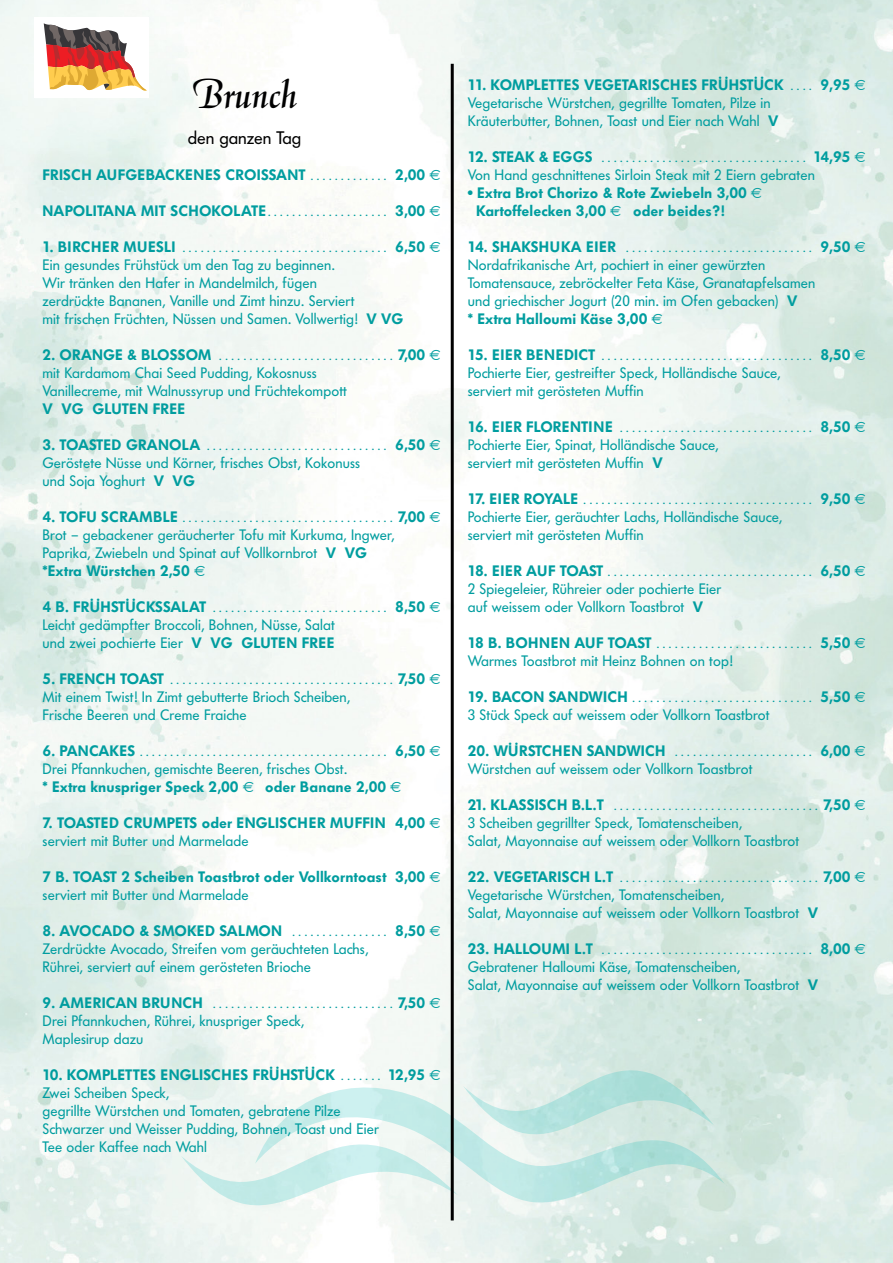
<style>
.page{position:relative;width:893px;height:1263px;background:#fff}
.page>*{position:absolute;margin:0;border:0;box-sizing:border-box;transform-origin:0 0}
.t1{font:42px "El Greco BQ";letter-spacing:.01em;color:#000}
.t2{font:18px "Futura BQ";color:#000}
.t3{font:15px/18px "Futura BQ";letter-spacing:.01em;color:#009d9f}
.t4{font:600 15px/18px "Futura BQ";letter-spacing:.01em;color:#009d9f}
.t5{font:12px "Futura BQ";color:#009d9f}
.s1{font-weight:400;font-size:12px}
.s2{font-family:"Euro Sans";font-weight:400}
.s3{font-weight:600;font-size:15px}
.s4{font-family:"Euro Sans";font-size:15px}
.s5{font-weight:600}
.s6{font-family:"Euro Sans"}
.s7{font-weight:400}
.s8{font-size:12px}
</style>
<div class="page">
<img style="left:0;top:0;width:893px;height:1263px">
<div style="left:34px;top:17px;width:115px;height:81px;background:#fff"></div>
<svg style="left:44px;top:23px;width:102px;height:67px"></svg>
<svg style="left:714px;top:1071px;width:11px;height:134px"></svg>
<svg style="left:181px;top:1070px;width:533px;height:135px"></svg>
<hr style="left:451px;top:64px;width:3px;height:1156px;background:#000">
<h1 class="t1" style="left:192px;top:69px;width:107px">Brunch</h1>
<p class="t2" style="left:188px;top:127px;width:115px">den ganzen Tag</p>
<p class="t4" style="left:43px;top:166px;width:400px">FRISCH AUFGEBACKENES CROISSANT <span class="s1">. . . . . . . . . . . . .</span> 2,00 <span class="s2">E</span></p>
<p class="t4" style="left:43px;top:202px;width:400px">NAPOLITANA MIT SCHOKOLATE <span class="s1">. . . . . . . . . . . . . . . . . . . .</span> 3,00 <span class="s2">E</span></p>
<p class="t5" style="left:43px;top:241px;width:400px"><span class="s3">1. BIRCHER MUESLI</span> .................................. <span class="s3">6,50</span> <span class="s4">E</span></p>
<p class="t3" style="left:43px;top:256px;width:362px">Ein gesundes Frühstück um den Tag zu beginnen.<br>Wir tränken den Hafer in Mandelmilch, fügen<br>zerdrückte Bananen, Vanille und Zimt hinzu. Serviert<br>mit frischen Früchten, Nüssen und Samen. Vollwertig! <span class="s5">V VG</span></p>
<p class="t5" style="left:43px;top:349px;width:400px"><span class="s3">2. ORANGE &amp; BLOSSOM</span> ............................. <span class="s3">7,00</span> <span class="s4">E</span></p>
<p class="t3" style="left:43px;top:364px;width:306px">mit Kardamom Chai Seed Pudding, Kokosnuss<br>Vanillecreme, mit Walnussyrup und Früchtekompott</p>
<p class="t4" style="left:43px;top:400px;width:144px">V VG GLUTEN FREE</p>
<p class="t5" style="left:43px;top:439px;width:400px"><span class="s3">3. TOASTED GRANOLA</span> .............................. <span class="s3">6,50</span> <span class="s4">E</span></p>
<p class="t3" style="left:43px;top:454px;width:319px">Geröstete Nüsse und Körner, frisches Obst, Kokonuss und Soja Yoghurt <span class="s5">V VG</span></p>
<p class="t5" style="left:43px;top:511px;width:400px"><span class="s3">4. TOFU SCRAMBLE</span> ................................... <span class="s3">7,00</span> <span class="s4">E</span></p>
<p class="t3" style="left:43px;top:526px;width:353px">Brot – gebackener geräucherter Tofu mit Kurkuma, Ingwer,<br>Paprika, Zwiebeln und Spinat auf Vollkornbrot <span class="s5">V VG *Extra Würstchen 2,50</span> <span class="s6">E</span></p>
<p class="t5" style="left:43px;top:601px;width:400px"><span class="s3">4 B. FRÜHSTÜCKSSALAT</span> ............................. <span class="s3">8,50</span> <span class="s4">E</span></p>
<p class="t3" style="left:43px;top:616px;width:294px">Leicht gedämpfter Broccoli, Bohnen, Nüsse, Salat und zwei pochierte Eier <span class="s5">V VG GLUTEN FREE</span></p>
<p class="t5" style="left:43px;top:673px;width:400px"><span class="s3">5. FRENCH TOAST</span> ..................................... <span class="s3">7,50</span> <span class="s4">E</span></p>
<p class="t3" style="left:43px;top:688px;width:309px">Mit einem Twist! In Zimt gebutterte Brioch Scheiben,<br>Frische Beeren und Creme Fraiche</p>
<p class="t5" style="left:43px;top:745px;width:400px"><span class="s3">6. PANCAKES</span> ......................................... <span class="s3">6,50</span> <span class="s4">E</span></p>
<p class="t3" style="left:43px;top:760px;width:360px">Drei Pfannkuchen, gemischte Beeren, frisches Obst.<br><span class="s5">* Extra knuspriger Speck 2,00</span> <span class="s6">E</span> <span class="s5">oder Banane 2,00</span> <span class="s6">E</span></p>
<p class="t4" style="left:43px;top:814px;width:400px">7. TOASTED CRUMPETS oder ENGLISCHER MUFFIN 4,00 <span class="s2">E </span><span class="s7">serviert mit Butter und Marmelade</span></p>
<p class="t4" style="left:43px;top:868px;width:400px">7 B. TOAST 2 Scheiben Toastbrot oder Vollkorntoast 3,00 <span class="s2">E </span><span class="s7">serviert mit Butter und Marmelade</span></p>
<p class="t3" style="left:43px;top:922px;width:400px"><span class="s5">8. AVOCADO &amp; SMOKED SALMON</span> <span class="s8">. . . . . . . . . . . . . . . .</span> <span class="s5">8,50</span> <span class="s6">E<br></span>Zerdrückte Avocado, Streifen vom geräuchteten Lachs,<br>Rührei, serviert auf einem gerösteten Brioche</p>
<p class="t5" style="left:43px;top:997px;width:400px"><span class="s3">9. AMERICAN BRUNCH</span> .............................. <span class="s3">7,50</span> <span class="s4">E</span></p>
<p class="t3" style="left:43px;top:1012px;width:263px">Drei Pfannkuchen, Rührei, knuspriger Speck,<br>Maplesirup dazu</p>
<p class="t3" style="left:43px;top:1066px;width:400px"><span class="s5">10. KOMPLETTES ENGLISCHES FRÜHSTÜCK</span> <span class="s8">. . . . . . .</span> <span class="s5">12,95</span> <span class="s6">E </span>Zwei Scheiben Speck,<br>gegrillte Würstchen und Tomaten, gebratene Pilze<br>Schwarzer und Weisser Pudding, Bohnen, Toast und Eier<br>Tee oder Kaffee nach Wahl</p>
<p class="t3" style="left:468px;top:76px;width:400px"><span class="s5">11. KOMPLETTES VEGETARISCHES FRÜHSTÜCK</span> <span class="s8">. . . .</span> <span class="s5">9,95</span> <span class="s6">E<br></span>Vegetarische Würstchen, gegrillte Tomaten, Pilze in<br>Kräuterbutter, Bohnen, Toast und Eier nach Wahl <span class="s5">V</span></p>
<p class="t5" style="left:468px;top:151px;width:400px"><span class="s3">12. STEAK &amp; EGGS</span> .................................. <span class="s3">14,95</span> <span class="s4">E</span></p>
<p class="t3" style="left:468px;top:166px;width:349px">Von Hand geschnittenes Sirloin Steak mit 2 Eiern gebraten</p>
<p class="t4" style="left:476px;top:184px;width:287px;text-indent:-8px">• Extra Brot Chorizo &amp; Rote Zwiebeln 3,00 <span class="s2">E<br></span>Kartoffelecken 3,00 <span class="s2">E</span> oder beides?!</p>
<p class="t5" style="left:468px;top:241px;width:400px"><span class="s3">14. SHAKSHUKA EIER</span> ............................... <span class="s3">9,50</span> <span class="s4">E</span></p>
<p class="t3" style="left:468px;top:256px;width:349px">Nordafrikanische Art, pochiert in einer gewürzten Tomatensauce, zebröckelter Feta Käse, Granatapfelsamen und griechischer Jogurt (20 min. im Ofen gebacken) <span class="s5">V<br>* Extra Halloumi Käse 3,00</span> <span class="s6">E</span></p>
<p class="t5" style="left:468px;top:349px;width:400px"><span class="s3">15. EIER BENEDICT</span> ................................... <span class="s3">8,50</span> <span class="s4">E</span></p>
<p class="t3" style="left:468px;top:364px;width:314px">Pochierte Eier, gestreifter Speck, Holländische Sauce, serviert mit gerösteten Muffin</p>
<p class="t5" style="left:468px;top:421px;width:400px"><span class="s3">16. EIER FLORENTINE</span> ................................ <span class="s3">8,50</span> <span class="s4">E</span></p>
<p class="t3" style="left:468px;top:436px;width:252px">Pochierte Eier, Spinat, Holländische Sauce, serviert mit gerösteten Muffin <span class="s5">V</span></p>
<p class="t5" style="left:468px;top:493px;width:400px"><span class="s3">17. EIER ROYALE</span> ...................................... <span class="s3">9,50</span> <span class="s4">E</span></p>
<p class="t3" style="left:468px;top:508px;width:316px">Pochierte Eier, geräuchter Lachs, Holländische Sauce, serviert mit gerösteten Muffin</p>
<p class="t5" style="left:468px;top:565px;width:400px"><span class="s3">18. EIER AUF TOAST</span> .................................. <span class="s3">6,50</span> <span class="s4">E</span></p>
<p class="t3" style="left:468px;top:580px;width:255px">2 Spiegeleier, Rühreier oder pochierte Eier auf weissem oder Vollkorn Toastbrot <span class="s5">V</span></p>
<p class="t5" style="left:468px;top:637px;width:400px"><span class="s3">18 B. BOHNEN AUF TOAST</span> .......................... <span class="s3">5,50</span> <span class="s4">E</span></p>
<p class="t3" style="left:468px;top:652px;width:267px">Warmes Toastbrot mit Heinz Bohnen on top!</p>
<p class="t5" style="left:468px;top:691px;width:400px"><span class="s3">19. BACON SANDWICH</span> .............................. <span class="s3">5,50</span> <span class="s4">E</span></p>
<p class="t3" style="left:468px;top:706px;width:303px">3 Stück Speck auf weissem oder Vollkorn Toastbrot</p>
<p class="t3" style="left:468px;top:742px;width:400px"><span class="s5">20. WÜRSTCHEN SANDWICH</span> <span class="s8">.......................</span> <span class="s5">6,00</span> <span class="s6">E<br></span>Würstchen auf weissem oder Vollkorn Toastbrot</p>
<p class="t5" style="left:468px;top:799px;width:400px"><span class="s3">21. KLASSISCH B.L.T</span> .................................. <span class="s3">7,50</span> <span class="s4">E</span></p>
<p class="t3" style="left:468px;top:814px;width:333px">3 Scheiben gegrillter Speck, Tomatenscheiben,<br>Salat, Mayonnaise auf weissem oder Vollkorn Toastbrot</p>
<p class="t5" style="left:468px;top:871px;width:400px"><span class="s3">22. VEGETARISCH L.T</span> ................................. <span class="s3">7,00</span> <span class="s4">E</span></p>
<p class="t3" style="left:468px;top:886px;width:352px">Vegetarische Würstchen, Tomatenscheiben,<br>Salat, Mayonnaise auf weissem oder Vollkorn Toastbrot <span class="s5">V</span></p>
<p class="t5" style="left:468px;top:943px;width:400px"><span class="s3">23. HALLOUMI L.T</span> ................................... <span class="s3">8,00</span> <span class="s4">E</span></p>
<p class="t3" style="left:468px;top:958px;width:352px">Gebratener Halloumi Käse, Tomatenscheiben,<br>Salat, Mayonnaise auf weissem oder Vollkorn Toastbrot <span class="s5">V</span></p>
</div>
